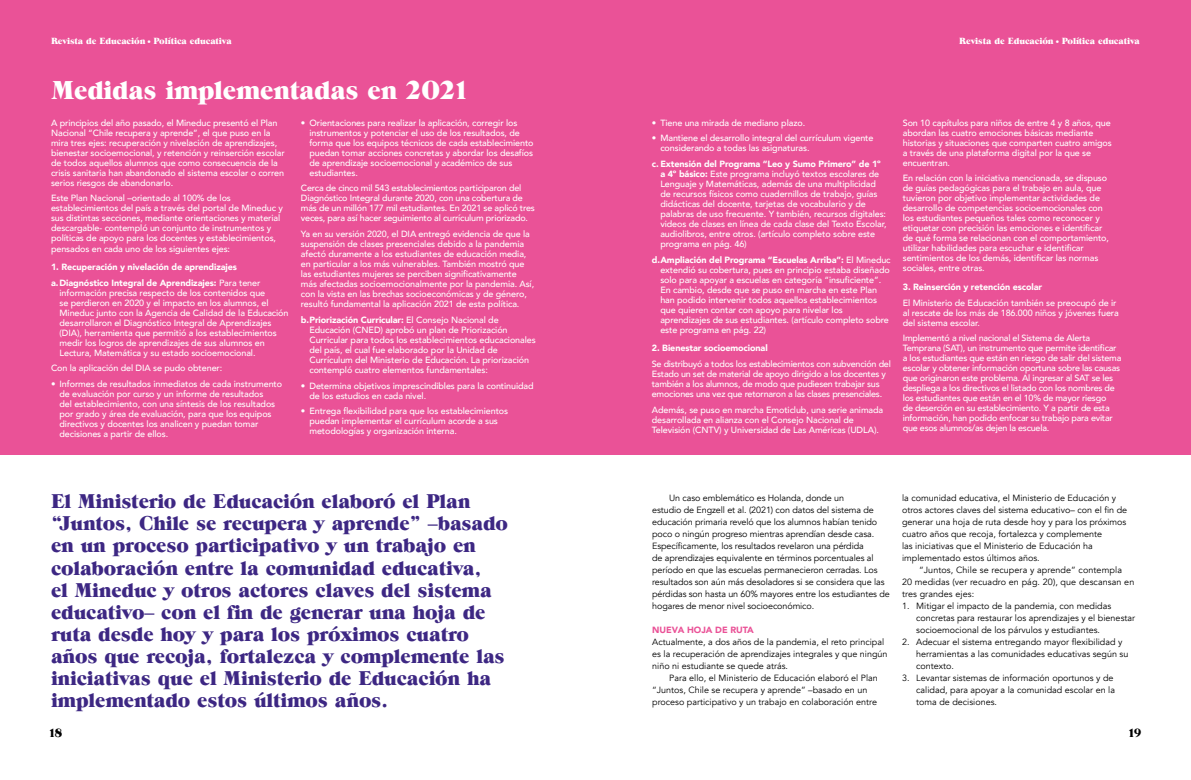
<style>
.page{position:relative;width:1191px;height:780px;background:#fff}
.page>*{position:absolute;margin:0;border:0;box-sizing:border-box;transform-origin:0 0}
.t1{font:26px "Grouch IT Cby BT";letter-spacing:-.01em;color:#fff}
.t2{font:20px/22px "Grouch IT Cby BT";letter-spacing:-.01em;color:#3d2783}
.t3{font:12px "Grouch IT Cby BT";color:#000}
.t4{font:500 9px/10px "Avenir";letter-spacing:-.01em;color:#fff}
.t5{font:9px/12px "Avenir";color:#000}
.t6{font:900 9px/15.7px "Avenir";letter-spacing:-.01em;color:#fff}
.t7{font:9px "Grouch IT Cby BT";letter-spacing:-.01em;color:#fff}
.t8{font:900 9px "Avenir";color:#ea5297}
.s1{font-weight:900}
.s2{font-weight:500}
</style>
<div class="page">
<div style="left:0;top:0;width:595px;height:454px;background:#ea5297"></div>
<div style="left:595px;top:0;width:596px;height:454px;background:#ea5297"></div>
<p class="t7" style="left:51px;top:36px;width:182px">Revista de Educación• Política educativa</p>
<h1 class="t1" style="left:51px;top:74px;width:417px">Medidas implementadas en 2021</h1>
<p class="t4" style="left:309px;top:117px;width:226px;text-indent:-9px">• Orientaciones para realizar la aplicación, corregir los instrumentos y potenciar el uso de los resultados, de forma que los equipos técnicos de cada establecimiento puedan tomar acciones concretas y abordar los desafíos de aprendizaje socioemocional y académico de sus estudiantes.</p>
<p class="t4" style="left:301px;top:183px;width:235px">Cerca de cinco mil 543 establecimientos participaron del Diagnóstico Integral durante 2020, con una cobertura de más de un millón 177 mil estudiantes. En 2021 se aplicó tres veces, para así hacer seguimiento al currículum priorizado.</p>
<p class="t4" style="left:301px;top:228px;width:235px">Ya en su versión 2020, el DIA entregó evidencia de que la suspensión de clases presenciales debido a la pandemia afectó duramente a los estudiantes de educación media, en particular a los más vulnerables. También mostró que las estudiantes mujeres se perciben significativamente más afectadas socioemocionalmente por la pandemia. Así, con la vista en las brechas socioeconómicas y de género, resultó fundamental la aplicación 2021 de esta política.</p>
<p class="t4" style="left:309px;top:314px;width:228px;text-indent:-9px"><span class="s1">b. Priorización Curricular:</span> El Consejo Nacional de Educación (CNED) aprobó un plan de Priorización Curricular para todos los establecimientos educacionales del país, el cual fue elaborado por la Unidad de Currículum del Ministerio de Educación. La priorización contempló cuatro elementos fundamentales:</p>
<p class="t4" style="left:309px;top:380px;width:226px;text-indent:-9px">• Determina objetivos imprescindibles para la continuidad de los estudios en cada nivel.</p>
<p class="t4" style="left:309px;top:405px;width:200px;text-indent:-9px">• Entrega flexibilidad para que los establecimientos puedan implementar el currículum acorde a sus metodologías y organización interna.</p>
<p class="t4" style="left:51px;top:117px;width:235px">A principios del año pasado, el Mineduc presentó el Plan Nacional “Chile recupera y aprende”, el que puso en la mira tres ejes: recuperación y nivelación de aprendizajes, bienestar socioemocional, y retención y reinserción escolar de todos aquellos alumnos que como consecuencia de la crisis sanitaria han abandonado el sistema escolar o corren serios riesgos de abandonarlo.</p>
<p class="t4" style="left:51px;top:193px;width:233px">Este Plan Nacional –orientado al 100% de los establecimientos del país a través del portal de Mineduc y sus distintas secciones, mediante orientaciones y material descargable- contempló un conjunto de instrumentos y políticas de apoyo para los docentes y establecimientos, pensados en cada uno de los siguientes ejes:</p>
<p class="t6" style="left:51px;top:259px;width:211px">1. Recuperación y nivelación de aprendizajes<br>a. Diagnóstico Integral de Aprendizajes: <span class="s2">Para tener</span></p>
<p class="t4" style="left:60px;top:287px;width:230px">información precisa respecto de los contenidos que<br>se perdieron en 2020 y el impacto en los alumnos, el Mineduc junto con la Agencia de Calidad de la Educación desarrollaron el Diagnóstico Integral de Aprendizajes (DIA), herramienta que permitió a los establecimientos medir los logros de aprendizajes de sus alumnos en Lectura, Matemática y su estado socioemocional.</p>
<p class="t4" style="left:51px;top:363px;width:173px">Con la aplicación del DIA se pudo obtener:</p>
<p class="t4" style="left:60px;top:378px;width:224px;text-indent:-9px">• Informes de resultados inmediatos de cada instrumento de evaluación por curso y un informe de resultados<br>del establecimiento, con una síntesis de los resultados por grado y área de evaluación, para que los equipos directivos y docentes los analicen y puedan tomar decisiones a partir de ellos.</p>
<p class="t2" style="left:51px;top:490px;width:458px">El Ministerio de Educación elaboró el Plan “Juntos, Chile se recupera y aprende” –basado en un proceso participativo y un trabajo en colaboración entre la comunidad educativa,<br>el Mineduc y otros actores claves del sistema educativo– con el fin de generar una hoja de ruta desde hoy y para los próximos cuatro años que recoja, fortalezca y complemente las iniciativas que el Ministerio de Educación ha implementado estos últimos años.</p>
<h3 class="t3" style="left:50px;top:725px;width:14px">18</h3>
<p class="t7" style="left:959px;top:36px;width:182px">Revista de Educación• Política educativa</p>
<p class="t4" style="left:652px;top:117px;width:155px">• Tiene una mirada de mediano plazo.</p>
<p class="t4" style="left:660px;top:133px;width:215px;text-indent:-9px">• Mantiene el desarrollo integral del currículum vigente considerando a todas las asignaturas.</p>
<p class="t4" style="left:660px;top:158px;width:228px;text-indent:-9px"><span class="s1">c. Extensión del Programa “Leo y Sumo Primero” de 1º a 4º básico:</span> Este programa incluyó textos escolares de Lenguaje y Matemáticas, además de una multiplicidad de recursos físicos como cuadernillos de trabajo, guías didácticas del docente, tarjetas de vocabulario y de palabras de uso frecuente. Y también, recursos digitales: videos de clases en línea de cada clase del Texto Escolar, audiolibros, entre otros. (artículo completo sobre este programa en pág. 46)</p>
<p class="t4" style="left:660px;top:254px;width:232px;text-indent:-9px"><span class="s1">d. Ampliación del Programa “Escuelas Arriba”:</span> El Mineduc extendió su cobertura, pues en principio estaba diseñado solo para apoyar a escuelas en categoría “insuficiente”.<br>En cambio, desde que se puso en marcha en este Plan han podido intervenir todos aquellos establecimientos que quieren contar con apoyo para nivelar los aprendizajes de sus estudiantes. (artículo completo sobre este programa en pág. 22)</p>
<p class="t6" style="left:652px;top:340px;width:117px">2. Bienestar socioemocional</p>
<p class="t4" style="left:652px;top:358px;width:240px">Se distribuyó a todos los establecimientos con subvención del Estado un set de material de apoyo dirigido a los docentes y también a los alumnos, de modo que pudiesen trabajar sus emociones una vez que retornaron a las clases presenciales.</p>
<p class="t4" style="left:652px;top:404px;width:233px">Además, se puso en marcha Emoticlub, una serie animada desarrollada en alianza con el Consejo Nacional de<br>Televisión (CNTV) y Universidad de Las Américas (UDLA).</p>
<p class="t4" style="left:902px;top:117px;width:210px">Son 10 capítulos para niños de entre 4 y 8 años, que abordan las cuatro emociones básicas mediante historias y situaciones que comparten cuatro amigos a través de una plataforma digital por la que se encuentran.</p>
<p class="t4" style="left:902px;top:173px;width:208px">En relación con la iniciativa mencionada, se dispuso de guías pedagógicas para el trabajo en aula, que tuvieron por objetivo implementar actividades de desarrollo de competencias socioemocionales con los estudiantes pequeños tales como reconocer y etiquetar con precisión las emociones e identificar de qué forma se relacionan con el comportamiento, utilizar habilidades para escuchar e identificar sentimientos de los demás, identificar las normas sociales, entre otras.</p>
<p class="t6" style="left:902px;top:279px;width:141px">3. Reinserción y retención escolar</p>
<p class="t4" style="left:902px;top:297px;width:217px">El Ministerio de Educación también se preocupó de ir al rescate de los más de 186.000 niños y jóvenes fuera del sistema escolar.</p>
<p class="t4" style="left:902px;top:332px;width:220px">Implementó a nivel nacional el Sistema de Alerta Temprana (SAT), un instrumento que permite identificar a los estudiantes que están en riesgo de salir del sistema escolar y obtener información oportuna sobre las causas que originaron este problema. Al ingresar al SAT se les despliega a los directivos el listado con los nombres de los estudiantes que están en el 10% de mayor riesgo<br>de deserción en su establecimiento. Y a partir de esta información, han podido enfocar su trabajo para evitar que esos alumnos/as dejen la escuela.</p>
<p class="t5" style="left:652px;top:492px;width:239px;text-indent:17px">Un caso emblemático es Holanda, donde un<br>estudio de Engzell et al. (2021) con datos del sistema de educación primaria reveló que los alumnos habían tenido poco o ningún progreso mientras aprendían desde casa.<br>Específicamente, los resultados revelaron una pérdida<br>de aprendizajes equivalente en términos porcentuales al período en que las escuelas permanecieron cerradas. Los resultados son aún más desoladores si se considera que las pérdidas son hasta un 60% mayores entre los estudiantes de hogares de menor nivel socioeconómico.</p>
<p class="t8" style="left:652px;top:622px;width:103px">NUEVA HOJA DE RUTA</p>
<p class="t5" style="left:652px;top:636px;width:237px">Actualmente, a dos años de la pandemia, el reto principal es la recuperación de aprendizajes integrales y que ningún niño ni estudiante se quede atrás.</p>
<p class="t5" style="left:652px;top:672px;width:227px;text-indent:17px">Para ello, el Ministerio de Educación elaboró el Plan “Juntos, Chile se recupera y aprende” –basado en un proceso participativo y un trabajo en colaboración entre</p>
<p class="t5" style="left:902px;top:492px;width:227px">la comunidad educativa, el Ministerio de Educación y otros actores claves del sistema educativo– con el fin de generar una hoja de ruta desde hoy y para los próximos cuatro años que recoja, fortalezca y complemente<br>las iniciativas que el Ministerio de Educación ha implementado estos últimos años.</p>
<p class="t5" style="left:902px;top:564px;width:234px;text-indent:17px">“Juntos, Chile se recupera y aprende” contempla<br>20 medidas (ver recuadro en pág. 20), que descansan en tres grandes ejes:</p>
<p class="t5" style="left:916px;top:600px;width:220px;text-indent:-14px">1. Mitigar el impacto de la pandemia, con medidas concretas para restaurar los aprendizajes y el bienestar socioemocional de los párvulos y estudiantes.</p>
<p class="t5" style="left:916px;top:636px;width:214px;text-indent:-14px">2. Adecuar el sistema entregando mayor flexibilidad y herramientas a las comunidades educativas según su contexto.</p>
<p class="t5" style="left:916px;top:672px;width:200px;text-indent:-14px">3. Levantar sistemas de información oportunos y de calidad, para apoyar a la comunidad escolar en la toma de decisiones.</p>
<h3 class="t3" style="left:1128px;top:725px;width:14px">19</h3>
</div>
